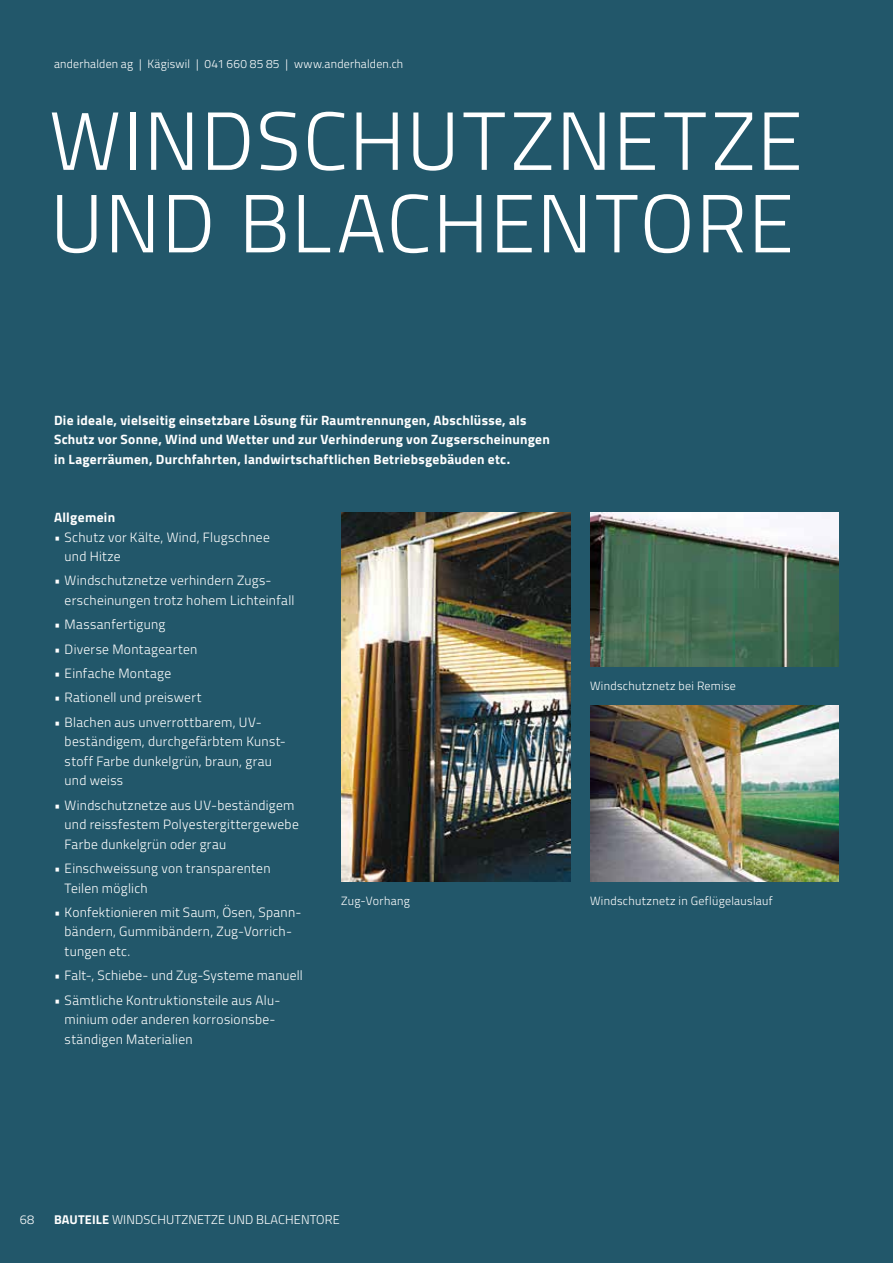
<style>
.page{position:relative;width:893px;height:1263px;background:#22576a}
.page>*{position:absolute;margin:0;border:0;box-sizing:border-box;transform-origin:0 0}
.t1{font:300 82.5px/82.5px "Titillium Web";letter-spacing:.02em;color:#fff}
.t2{font:300 13.5px/19.5px "Titillium Web";letter-spacing:.02em;color:#fff}
.t3{font:700 13.5px/19.5px "Titillium Web";letter-spacing:.02em;color:#fff}
.t4{font:300 12.75px "Titillium Web";letter-spacing:.01em;color:#fff}
.t5{font:300 12px "Titillium Web";letter-spacing:.025em;color:#fff}
.s1{font-weight:700}
</style>
<div class="page">
<img style="left:341px;top:512px;width:230px;height:369px">
<img style="left:590px;top:512px;width:249px;height:155px">
<img style="left:590px;top:706px;width:249px;height:175px">
<p class="t5" style="left:54px;top:55px;width:351px">anderhalden ag | Kägiswil | 041 660 85 85 | www.anderhalden.ch</p>
<h1 class="t1" style="left:49px;top:96px;width:755px">WINDSCHUTZNETZE<br>UND BLACHENTORE</h1>
<p class="t3" style="left:54px;top:409px;width:497px">Die ideale, vielseitig einsetzbare Lösung für Raumtrennungen, Abschlüsse, als<br>Schutz vor Sonne, Wind und Wetter und zur Verhinderung von Zugserscheinungen in Lagerräumen, Durchfahrten, landwirtschaftlichen Betriebsgebäuden etc.</p>
<p class="t3" style="left:54px;top:507px;width:63px">Allgemein</p>
<p class="t2" style="left:65px;top:526px;width:207px;text-indent:-11px">• Schutz vor Kälte, Wind, Flugschnee und Hitze</p>
<p class="t2" style="left:65px;top:570px;width:231px;text-indent:-11px">• Windschutznetze verhindern Zugs&shy;erscheinungen trotz hohem Lichteinfall</p>
<p class="t2" style="left:54px;top:614px;width:113px">• Massanfertigung</p>
<p class="t2" style="left:54px;top:638px;width:145px">• Diverse Montagearten</p>
<p class="t2" style="left:54px;top:663px;width:119px">• Einfache Montage</p>
<p class="t2" style="left:54px;top:687px;width:149px">• Rationell und preiswert</p>
<p class="t2" style="left:65px;top:712px;width:223px;text-indent:-11px">• Blachen aus unverrottbarem, UV-- beständigem, durchgefärbtem Kunst&shy;stoff Farbe dunkelgrün, braun, grau und weiss</p>
<p class="t2" style="left:65px;top:794px;width:236px;text-indent:-11px">• Windschutznetze aus UV-beständigem und reissfestem Polyestergittergewebe<br>Farbe dunkelgrün oder grau</p>
<p class="t2" style="left:65px;top:858px;width:207px;text-indent:-11px">• Einschweissung von transparenten<br>Teilen möglich</p>
<p class="t2" style="left:65px;top:902px;width:238px;text-indent:-11px">• Konfektionieren mit Saum, Ösen, Spann&shy;bändern, Gummibändern, Zug-Vorrich&shy;tungen etc.</p>
<p class="t2" style="left:54px;top:965px;width:250px">• Falt-, Schiebe- und Zug-Systeme manuell</p>
<p class="t2" style="left:65px;top:989px;width:217px;text-indent:-11px">• Sämtliche Kontruktionsteile aus Alu&shy;minium oder anderen korrosionsbe&shy;ständigen Materialien</p>
<p class="t5" style="left:590px;top:677px;width:147px">Windschutznetz bei Remise</p>
<p class="t5" style="left:341px;top:892px;width:70px">Zug-Vorhang</p>
<p class="t5" style="left:590px;top:892px;width:184px">Windschutznetz in Geflügelauslauf</p>
<p class="t4" style="left:20px;top:1210px;width:16px">68</p>
<p class="t4" style="left:54px;top:1210px;width:287px"><span class="s1">BAUTEILE</span> WINDSCHUTZNETZE UND BLACHENTORE</p>
</div>
